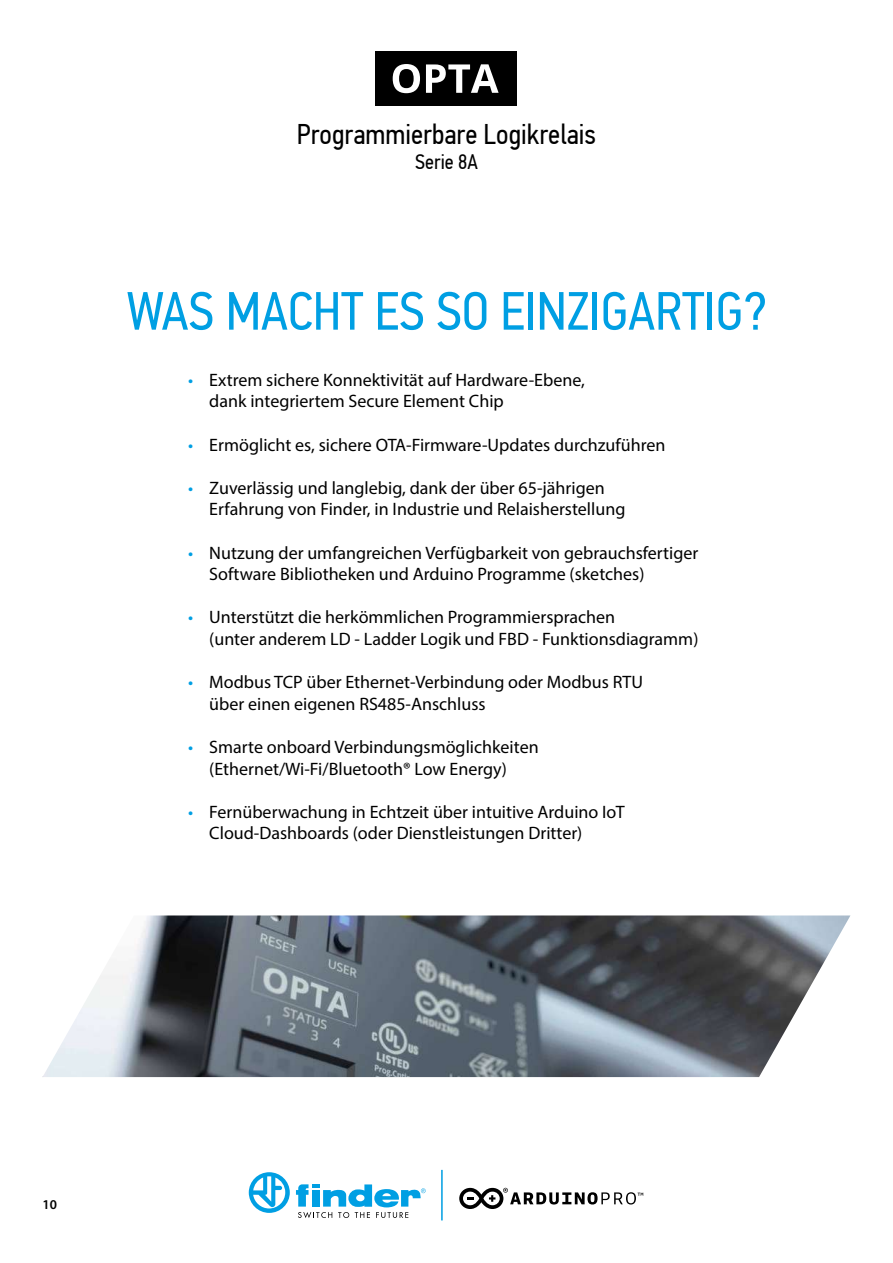
<style>
.page{position:relative;width:893px;height:1263px;background:#fff}
.page>*{position:absolute;margin:0;border:0;box-sizing:border-box;transform-origin:0 0}
.t1{font:54px "PF Din Text Cond Pro";color:#009fe3}
.t2{font:28.5px "PF Din Text Cond Pro";color:#000}
.t3{font:21px "PF Din Text Cond Pro";color:#000}
.t4{font:18px/21.6px "Myriad Pro";color:#000}
.t5{font:600 13.5px "Myriad Pro";color:#000}
.s1{color:#009fe3}
</style>
<div class="page">
<svg style="left:249px;top:1172px;width:41px;height:41px"></svg>
<svg style="left:296px;top:1184px;width:130px;height:34px"></svg>
<svg style="left:459px;top:1188px;width:184px;height:21px"></svg>
<hr style="left:441px;top:1170px;width:2px;height:50px;background:#009fe3">
<div style="left:376px;top:51px;width:141px;height:54px;background:#000"></div>
<svg style="left:393px;top:64px;width:27px;height:29px"></svg>
<svg style="left:426px;top:64px;width:73px;height:29px"></svg>
<img style="left:43px;top:915px;width:807px;height:162px">
<h2 class="t2" style="left:297px;top:117px;width:301px">Programmierbare Logikrelais</h2>
<p class="t3" style="left:415px;top:149px;width:64px">Serie 8A</p>
<h1 class="t1" style="left:126px;top:279px;width:642px">WAS MACHT ES SO EINZIGARTIG?</h1>
<p class="t4" style="left:209px;top:369px;width:377px;text-indent:-21px"><span class="s1">•</span> Extrem sichere Konnektivität auf Hardware-Ebene, dank integriertem Secure Element Chip</p>
<p class="t4" style="left:188px;top:433px;width:479px"><span class="s1">•</span> Ermöglicht es, sichere OTA-Firmware-Updates durchzuführen</p>
<p class="t4" style="left:209px;top:477px;width:418px;text-indent:-21px"><span class="s1">•</span> Zuverlässig und langlebig, dank der über 65-jährigen<br>Erfahrung von Finder, in Industrie und Relaisherstellung</p>
<p class="t4" style="left:209px;top:541px;width:491px;text-indent:-21px"><span class="s1">•</span> Nutzung der umfangreichen Verfügbarkeit von gebrauchsfertiger<br>Software Bibliotheken und Arduino Programme (sketches)</p>
<p class="t4" style="left:209px;top:606px;width:491px;text-indent:-21px"><span class="s1">•</span> Unterstützt die herkömmlichen Programmiersprachen<br>(unter anderem LD - Ladder Logik und FBD - Funktionsdiagramm)</p>
<p class="t4" style="left:209px;top:671px;width:435px;text-indent:-21px"><span class="s1">•</span> Modbus TCP über Ethernet-Verbindung oder Modbus RTU über einen eigenen RS485-Anschluss</p>
<p class="t4" style="left:188px;top:736px;width:352px;text-align:center"><span class="s1">•</span> Smarte onboard Verbindungsmöglichkeiten (Ethernet/Wi-Fi/Bluetooth® Low Energy)</p>
<p class="t4" style="left:209px;top:801px;width:417px;text-indent:-21px"><span class="s1">•</span> Fernüberwachung in Echtzeit über intuitive Arduino IoT<br>Cloud-Dashboards (oder Dienstleistungen Dritter)</p>
<p class="t5" style="left:43px;top:1196px;width:16px">10</p>
</div>
